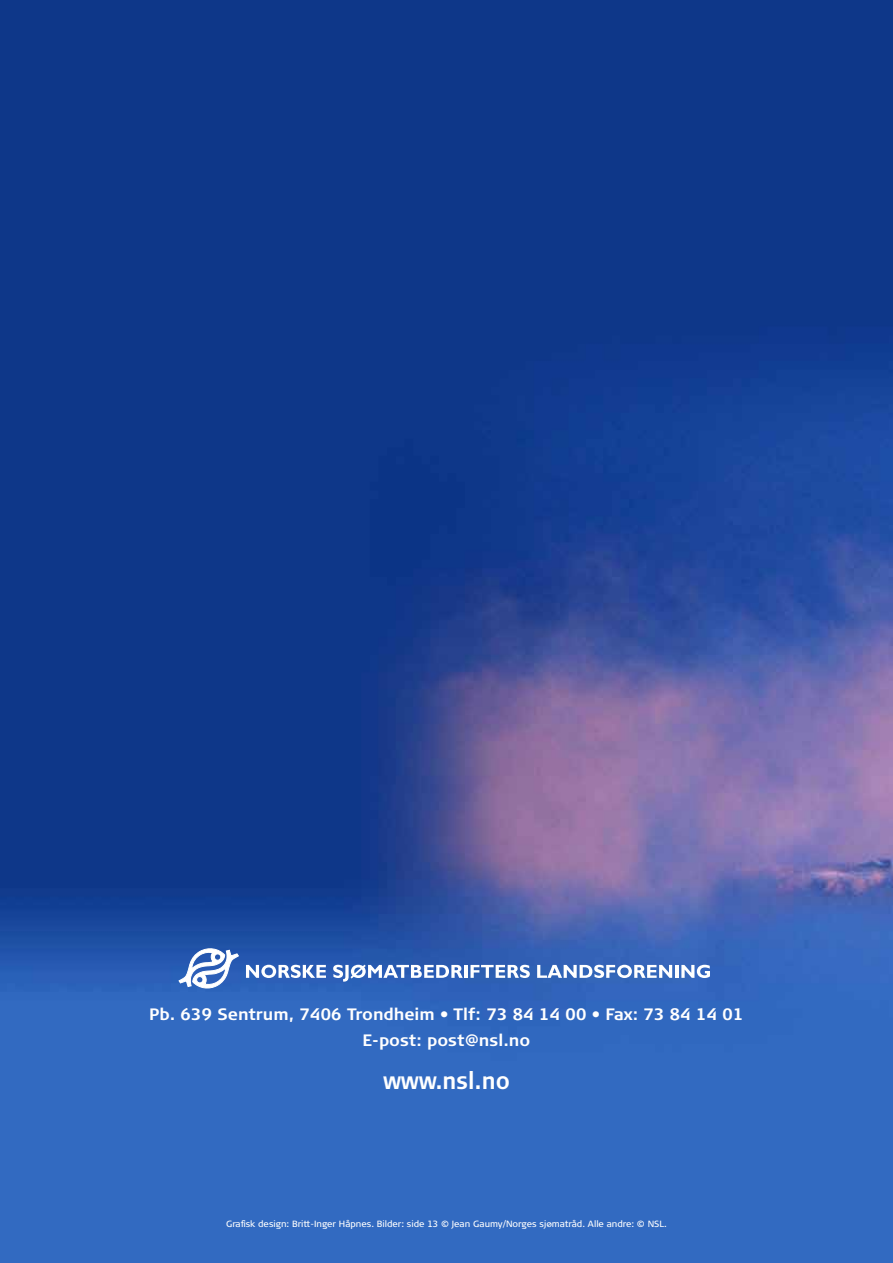
<style>
.page{position:relative;width:893px;height:1263px;background:#fff}
.page>*{position:absolute;margin:0;border:0;box-sizing:border-box;transform-origin:0 0}
.t1{font:700 24px "Signa Normal";color:#fff;scale:.9 1}
.t2{font:700 16.5px/25.5px "Signa Normal";color:#fff;text-align:center}
.t3{font:9px "Signa Normal";color:#fff}
.s1{font-family:"Signa Column"}
</style>
<div class="page">
<img style="left:0;top:0;width:893px;height:1263px">
<svg style="left:178px;top:947px;width:62px;height:43px"></svg>
<svg style="left:246px;top:965px;width:80px;height:13px"></svg>
<svg style="left:333px;top:965px;width:130px;height:16px"></svg>
<hr style="left:464px;top:965px;width:4px;height:13px;background:#fff">
<svg style="left:470px;top:965px;width:60px;height:13px"></svg>
<svg style="left:537px;top:965px;width:173px;height:13px"></svg>
<h2 class="t2" style="left:149px;top:1002px;width:596px">Pb. <span class="s1">639</span> Sentrum, <span class="s1">7406</span> Trondheim • Tlf: <span class="s1">73 84 14 00</span> • Fax: <span class="s1">73 84 14 01<br></span>E-post: post@nsl.no</h2>
<h1 class="t1" style="left:383px;top:1067px;width:142px">www.nsl.no</h1>
<p class="t3" style="left:226px;top:1219px;width:442px">Grafisk design: Britt-I nger Håpnes. Bilder: side <span class="s1">13</span> © Jean Gaumy/Norges sjømatråd. Alle andre: © NSL.</p>
</div>
